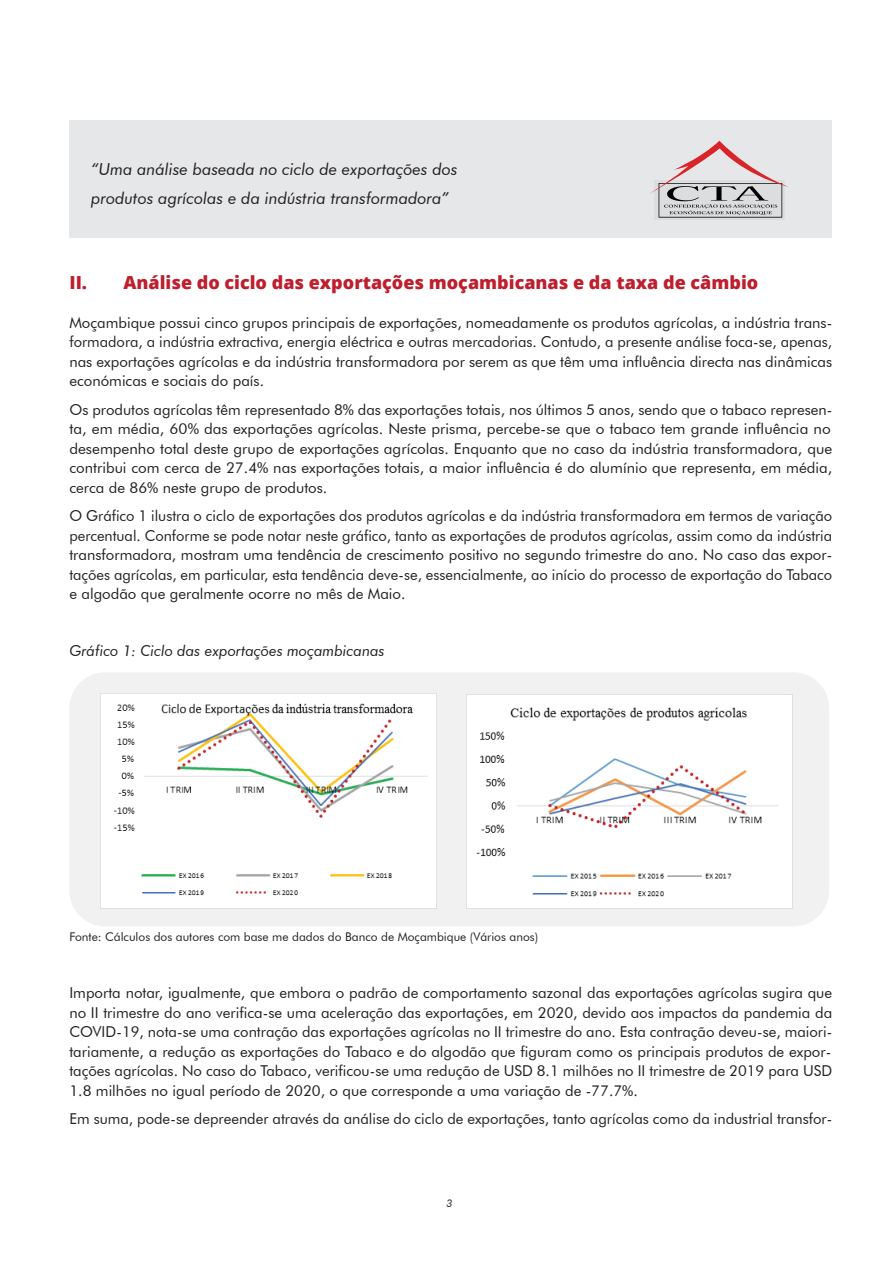
<style>
.page{position:relative;width:893px;height:1263px;background:#fff}
.page>*{position:absolute;margin:0;border:0;box-sizing:border-box;transform-origin:0 0}
.t1{font:800 18px "Open Sans";color:#be1e2d}
.t2{font:italic 16.5px/28.5px "Futura BT";color:#231f20}
.t3{font:15px/19.5px "Futura BT";color:#231f20;text-align:justify}
.t4{font:italic 15px "Futura BT";color:#231f20}
.t5{font:12px "Futura BT";color:#231f20}
.t6{font:italic 10.5px "Futura BT";color:#231f20}
</style>
<div class="page">
<div style="left:69px;top:672px;width:760px;height:254px;background:#f1f1f2;border-radius:36px"></div>
<div style="left:69px;top:120px;width:763px;height:117px;background:#e6e7e8"></div>
<div style="left:655px;top:180px;width:130px;height:40px;background:#dcdddf"></div>
<svg style="left:650px;top:141px;width:138px;height:77px"></svg>
<img style="left:100px;top:693px;width:336px;height:215px">
<img style="left:467px;top:694px;width:325px;height:214px">
<p class="t2" style="left:91px;top:155px;width:368px">“Uma análise baseada no ciclo de exportações dos produtos agrícolas e da indústria transformadora”</p>
<p class="t1" style="left:69px;top:268px;width:690px">II. Análise do ciclo das exportações moçambicanas e da taxa de câmbio</p>
<p class="t3" style="left:69px;top:312px;width:764px">Moçambique possui cinco grupos principais de exportações, nomeadamente os produtos agrícolas, a indústria trans&shy;formadora, a indústria extractiva, energia eléctrica e outras mercadorias. Contudo, a presente análise foca-se, apenas, nas exportações agrícolas e da indústria transformadora por serem as que têm uma influência directa nas dinâmicas económicas e sociais do país.</p>
<p class="t3" style="left:69px;top:399px;width:764px">Os produtos agrícolas têm representado 8% das exportações totais, nos últimos 5 anos, sendo que o tabaco represen&shy;ta, em média, 60% das exportações agrícolas. Neste prisma, percebe-se que o tabaco tem grande influência no desempenho total deste grupo de exportações agrícolas. Enquanto que no caso da indústria transformadora, que contribui com cerca de 27.4% nas exportações totais, a maior influência é do alumínio que representa, em média, cerca de 86% neste grupo de produtos.</p>
<p class="t3" style="left:69px;top:506px;width:764px">O Gráfico 1 ilustra o ciclo de exportações dos produtos agrícolas e da indústria transformadora em termos de variação percentual. Conforme se pode notar neste gráfico, tanto as exportações de produtos agrícolas, assim como da indústria transformadora, mostram uma tendência de crescimento positivo no segundo trimestre do ano. No caso das expor&shy;tações agrícolas, em particular, esta tendência deve-se, essencialmente, ao início do processo de exportação do Tabaco e algodão que geralmente ocorre no mês de Maio.</p>
<p class="t4" style="left:69px;top:642px;width:317px">Gráfico 1: Ciclo das exportações moçambicanas</p>
<p class="t5" style="left:69px;top:930px;width:470px">Fonte: Cálculos dos autores com base me dados do Banco de Moçambique (Vários anos)</p>
<p class="t3" style="left:69px;top:983px;width:764px">Importa notar, igualmente, que embora o padrão de comportamento sazonal das exportações agrícolas sugira que no II trimestre do ano verifica-se uma aceleração das exportações, em 2020, devido aos impactos da pandemia da COVID-19, nota-se uma contração das exportações agrícolas no II trimestre do ano. Esta contração deveu-se, maiori&shy;tariamente, a redução as exportações do Tabaco e do algodão que figuram como os principais produtos de expor&shy;tações agrícolas. No caso do Tabaco, verificou-se uma redução de USD 8.1 milhões no II trimestre de 2019 para USD 1.8 milhões no igual período de 2020, o que corresponde a uma variação de -77.7%.</p>
<p class="t3" style="left:69px;top:1109px;width:764px">Em suma, pode-se depreender através da análise do ciclo de exportações, tanto agrícolas como da industrial transfor-</p>
<p class="t6" style="left:446px;top:1197px;width:8px">3</p>
</div>
